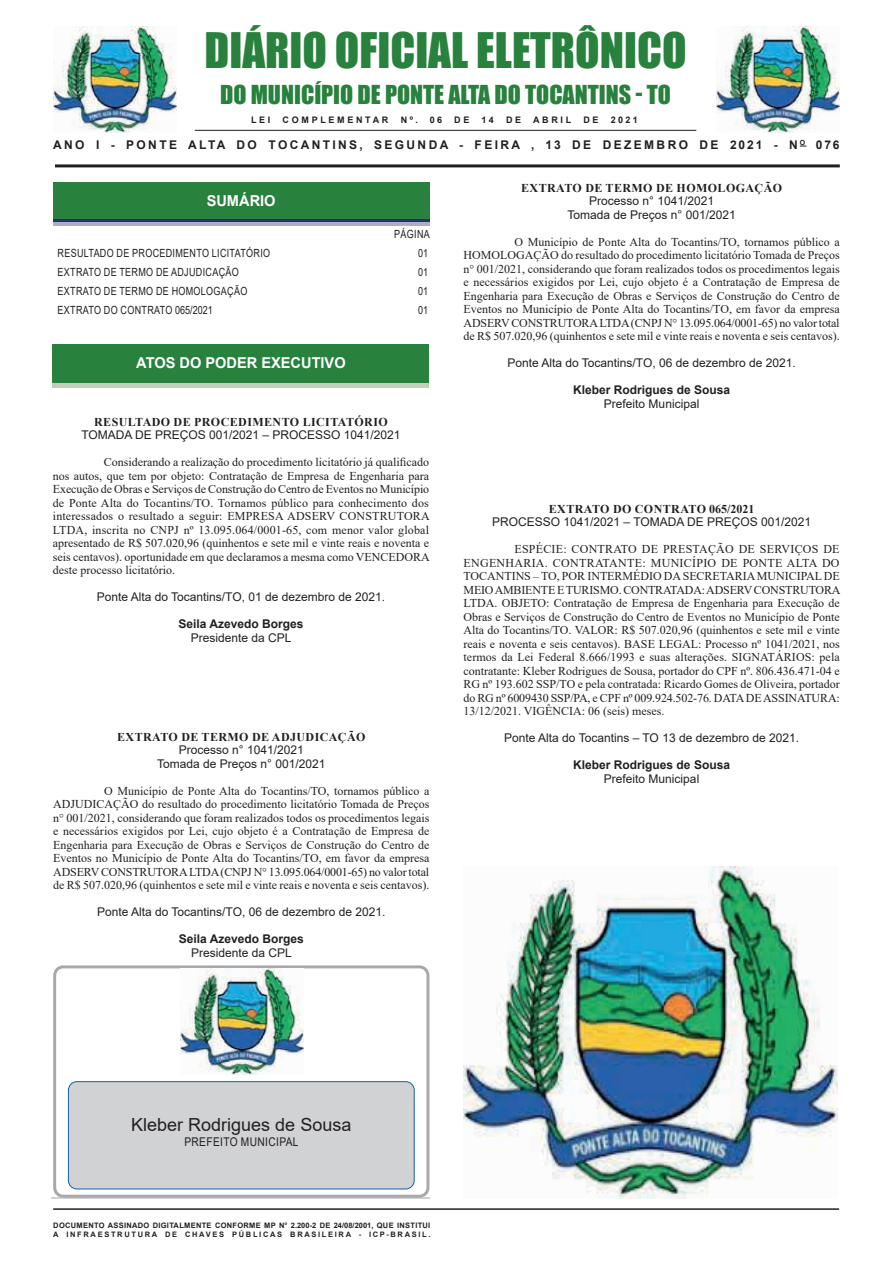
<style>
.page{position:relative;width:893px;height:1263px;background:#fff}
.page>*{position:absolute;margin:0;border:0;box-sizing:border-box;transform-origin:0 0}
.t1{font:45px "Impact";color:#29813e}
.t2{font:24px "Impact";color:#29813e}
.t3{font:18px "Arial";color:#231f20}
.t4{font:700 15px "Arial";color:#fff}
.t5{font:12px/13.5px "Times New Roman";color:#231f20;text-align:justify}
.t6{font:12px/13.5px "Arial";color:#231f20;text-align:center}
.t7{font:700 12px "Times New Roman";letter-spacing:.035em;color:#231f20}
.t8{font:700 12px "Arial";color:#231f20}
.t9{font:700 12px "Arial";letter-spacing:.2em;color:#231f20}
.t10{font:12px "Arial";letter-spacing:.035em;color:#231f20;scale:.85 1}
.t11{font:11.25px "Arial";letter-spacing:.035em;color:#231f20;scale:.8 1}
.t12{font:700 9px "Arial";letter-spacing:.295em;color:#231f20}
.t13{font:700 7.5px/9px "Arial";letter-spacing:.04em;color:#231f20}
</style>
<div class="page">
<hr style="left:53px;top:1208px;width:786px;height:2px;background:#231f20">
<hr style="left:55px;top:164px;width:785px;height:3px;background:#231f20">
<hr style="left:195px;top:130px;width:501px;height:1px;background:#231f20">
<svg style="left:53px;top:221px;width:376px;height:5px;background:#9493b4"></svg>
<div style="left:53px;top:186px;width:376px;height:35px;background:#24326f"></div>
<div style="left:53px;top:183px;width:376px;height:36px;background:#29813e"></div>
<hr style="left:51px;top:1198px;width:378px;height:1px;background:#d1d2d4">
<img style="left:716px;top:27px;width:124px;height:106px">
<img style="left:53px;top:27px;width:123px;height:106px">
<div style="left:53px;top:965px;width:376px;height:233px;border:3px solid #a8a9ad;border-radius:9px"></div>
<div style="left:68px;top:1082px;width:346px;height:107px;background:#d1d2d4;border-radius:9px"></div>
<div style="left:68px;top:1081px;width:346px;height:108px;border:1px solid #1361af;border-radius:9px"></div>
<img style="left:180px;top:968px;width:123px;height:107px">
<div style="left:53px;top:351px;width:376px;height:37px;background:#bfcfb8"></div>
<div style="left:53px;top:348px;width:376px;height:35px;background:#29813e"></div>
<div style="left:53px;top:344px;width:376px;height:37px;background:#29813e"></div>
<img style="left:463px;top:866px;width:375px;height:332px">
<h1 class="t1" style="left:205px;top:16px;width:483px">DIÁRIO OFICIAL ELETRÔNICO</h1>
<h2 class="t2" style="left:220px;top:76px;width:452px">DO MUNICÍPIO DE PONTE ALTA DO TOCANTINS - TO</h2>
<p class="t12" style="left:251px;top:114px;width:21px">LEI</p>
<p class="t12" style="left:283px;top:114px;width:107px">COMPLEMENTAR</p>
<p class="t12" style="left:401px;top:114px;width:43px">Nº. 06</p>
<p class="t12" style="left:454px;top:114px;width:17px">D E</p>
<p class="t12" style="left:481px;top:114px;width:14px">1 4</p>
<p class="t12" style="left:506px;top:114px;width:17px">D E</p>
<p class="t12" style="left:533px;top:114px;width:40px">ABRIL</p>
<p class="t12" style="left:583px;top:114px;width:17px">D E</p>
<p class="t12" style="left:611px;top:114px;width:29px">2021</p>
<p class="t9" style="left:53px;top:137px;width:788px">ANO I - PONTE ALTA DO TOCANTINS, SEGUNDA - FEIRA , 13 DE DEZEMBRO DE 2021 - N <sup>O</sup> 076</p>
<p class="t4" style="left:207px;top:190px;width:70px">SUMÁRIO</p>
<p class="t11" style="left:394px;top:227px;width:46px">PÁGINA</p>
<p class="t11" style="left:58px;top:246px;width:267px">RESULTADO DE PROCEDIMENTO LICITATÓRIO</p>
<p class="t11" style="left:418px;top:246px;width:14px">01</p>
<p class="t11" style="left:58px;top:265px;width:228px">EXTRATO DE TERMO DE ADJUDICAÇÃO</p>
<p class="t11" style="left:418px;top:265px;width:14px">01</p>
<p class="t11" style="left:58px;top:283px;width:239px">EXTRATO DE TERMO DE HOMOLOGAÇÃO</p>
<p class="t11" style="left:418px;top:283px;width:14px">01</p>
<p class="t11" style="left:58px;top:302px;width:195px">EXTRATO DO CONTRATO 065/2021</p>
<p class="t11" style="left:418px;top:302px;width:14px">01</p>
<p class="t4" style="left:136px;top:352px;width:211px">ATOS DO PODER EXECUTIVO</p>
<p class="t7" style="left:94px;top:413px;width:295px">RESULTADO DE PROCEDIMENTO LICITATÓRIO</p>
<p class="t6" style="left:81px;top:428px;width:321px">TOMADA DE PREÇOS 001/2021 – PROCESSO 1041/2021</p>
<p class="t5" style="left:53px;top:455px;width:378px;text-indent:51px">Considerando a realização do procedimento licitatório já qualificado nos autos, que tem por objeto: Contratação de Empresa de Engenharia para Execução de Obras e Serviços de Construção do Centro de Eventos no Município de Ponte Alta do Tocantins/TO. Tornamos público para conhecimento dos interessados o resultado a seguir: EMPRESA ADSERV CONSTRUTORA LTDA, inscrita no CNPJ nº 13.095.064/0001-65, com menor valor global apresentado de R$ 507.020,96 (quinhentos e sete mil e vinte reais e noventa e seis centavos). oportunidade em que declaramos a mesma como VENCEDORA deste processo licitatório.</p>
<p class="t6" style="left:97px;top:590px;width:290px">Ponte Alta do Tocantins/TO, 01 de dezembro de 2021.</p>
<p class="t8" style="left:179px;top:615px;width:126px">Seila Azevedo Borges</p>
<p class="t6" style="left:191px;top:630px;width:102px">Presidente da CPL</p>
<p class="t7" style="left:117px;top:728px;width:250px">EXTRATO DE TERMO DE ADJUDICAÇÃO</p>
<p class="t6" style="left:157px;top:743px;width:170px">Processo n° 1041/2021<br>Tomada de Preços n° 001/2021</p>
<p class="t5" style="left:53px;top:783px;width:378px;text-indent:51px">O Município de Ponte Alta do Tocantins/TO, tornamos público a ADJUDICAÇÃO do resultado do procedimento licitatório Tomada de Preços n° 001/2021, considerando que foram realizados todos os procedimentos legais e necessários exigidos por Lei, cujo objeto é a Contratação de Empresa de Engenharia para Execução de Obras e Serviços de Construção do Centro de Eventos no Município de Ponte Alta do Tocantins/TO, em favor da empresa ADSERV CONSTRUTORA LTDA (CNPJ N° 13.095.064/0001-65) no valor total de R$ 507.020,96 (quinhentos e sete mil e vinte reais e noventa e seis centavos).</p>
<p class="t6" style="left:97px;top:905px;width:290px">Ponte Alta do Tocantins/TO, 06 de dezembro de 2021.</p>
<p class="t8" style="left:179px;top:930px;width:126px">Seila Azevedo Borges</p>
<p class="t6" style="left:191px;top:945px;width:102px">Presidente da CPL</p>
<p class="t7" style="left:521px;top:179px;width:262px">EXTRATO DE TERMO DE HOMOLOGAÇÃO</p>
<p class="t6" style="left:567px;top:194px;width:170px">Processo n° 1041/2021<br>Tomada de Preços n° 001/2021</p>
<p class="t5" style="left:463px;top:235px;width:378px;text-indent:51px">O Município de Ponte Alta do Tocantins/TO, tornamos público a HOMOLOGAÇÃO do resultado do procedimento licitatório Tomada de Preços n° 001/2021, considerando que foram realizados todos os procedimentos legais e necessários exigidos por Lei, cujo objeto é a Contratação de Empresa de Engenharia para Execução de Obras e Serviços de Construção do Centro de Eventos no Município de Ponte Alta do Tocantins/TO, em favor da empresa ADSERV CONSTRUTORA LTDA (CNPJ N° 13.095.064/0001-65) no valor total de R$ 507.020,96 (quinhentos e sete mil e vinte reais e noventa e seis centavos).</p>
<p class="t6" style="left:507px;top:356px;width:290px">Ponte Alta do Tocantins/TO, 06 de dezembro de 2021.</p>
<p class="t8" style="left:573px;top:382px;width:158px">Kleber Rodrigues de Sousa</p>
<p class="t6" style="left:604px;top:397px;width:97px">Prefeito Municipal</p>
<p class="t7" style="left:549px;top:500px;width:207px">EXTRATO DO CONTRATO 065/2021</p>
<p class="t6" style="left:492px;top:515px;width:321px">PROCESSO 1041/2021 – TOMADA DE PREÇOS 001/2021</p>
<p class="t5" style="left:463px;top:542px;width:379px;text-indent:51px">ESPÉCIE: CONTRATO DE PRESTAÇÃO DE SERVIÇOS DE ENGENHARIA. CONTRATANTE: MUNICÍPIO DE PONTE ALTA DO TOCANTINS – TO, POR INTERMÉDIO DA SECRETARIA MUNICIPAL DE MEIO AMBIENTE E TURISMO. CONTRATADA: ADSERV CONSTRUTORA LTDA. OBJETO: Contratação de Empresa de Engenharia para Execução de Obras e Serviços de Construção do Centro de Eventos no Município de Ponte Alta do Tocantins/TO. VALOR: R$ 507.020,96 (quinhentos e sete mil e vinte reais e noventa e seis centavos). BASE LEGAL: Processo nº 1041/2021, nos termos da Lei Federal 8.666/1993 e suas alterações. SIGNATÁRIOS: pela contratante: Kleber Rodrigues de Sousa, portador do CPF nº. 806.436.471-04 e RG nº 193.602 SSP/TO e pela contratada: Ricardo Gomes de Oliveira, portador do RG nº 6009430 SSP/PA, e CPF nº 009.924.502-76. DATA DE ASSINATURA:<br>13/12/2021. VIGÊNCIA: 06 (seis) meses.</p>
<p class="t6" style="left:504px;top:731px;width:296px">Ponte Alta do Tocantins – TO 13 de dezembro de 2021.</p>
<p class="t8" style="left:573px;top:757px;width:158px">Kleber Rodrigues de Sousa</p>
<p class="t6" style="left:604px;top:772px;width:97px">Prefeito Municipal</p>
<h3 class="t3" style="left:131px;top:1112px;width:222px">Kleber Rodrigues de Sousa</h3>
<p class="t10" style="left:184px;top:1133px;width:136px">PREFEITO MUNICIPAL</p>
<p class="t13" style="left:53px;top:1221px;width:379px">DOCUMENTO ASSINADO DIGITALMENTE CONFORME MP N° 2.200-2 DE 24/08/2001, QUE INSTITUI<br>A INFRAESTRUTURA DE CHAVES PÚBLICAS BRASILEIRA - ICP-BRASIL.</p>
</div>
